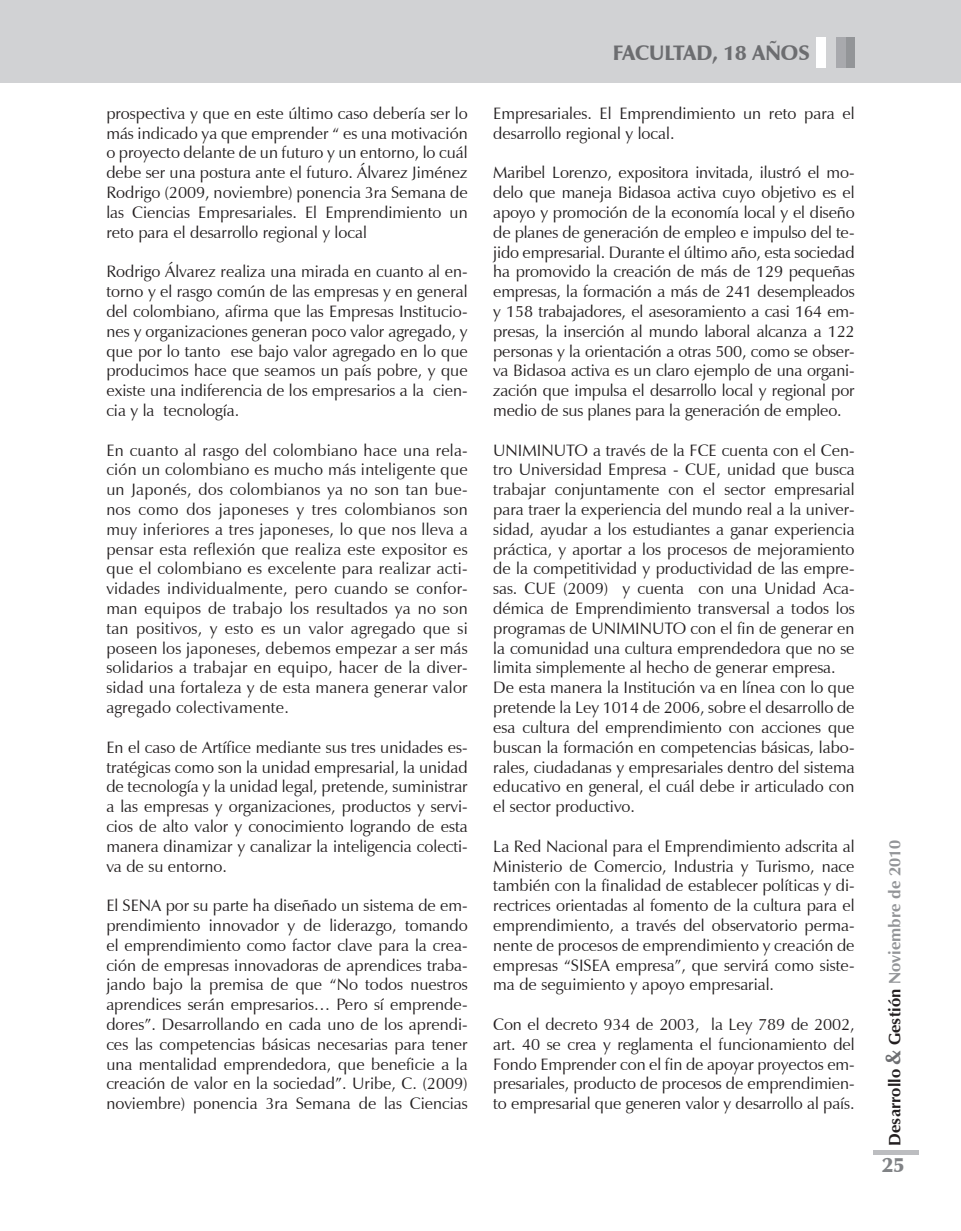
<style>
.page{position:relative;width:961px;height:1231px;background:#fff}
.page>*{position:absolute;margin:0;border:0;box-sizing:border-box;transform-origin:0 0}
.t1{font:900 21px "Zapf Humanist 601 BT";color:#6c6d70}
.t2{font:900 21px "Zapf Humanist 601 BT";color:#808285}
.t3{font:16.5px/19.8px "Zapf Humanist 601 BT";color:#231f20;text-align:justify}
.t4{font:700 16.5px "Zapf Humanist 601 BT";color:#231f20}
.s1{font-size:21px;color:#6c6d70}
.s2{color:#939598}
</style>
<div class="page">
<div style="left:0;top:0;width:21px;height:83px;background:#d1d2d4"></div>
<div style="left:21px;top:0;width:940px;height:83px;background:#d1d2d4"></div>
<div style="left:845px;top:37px;width:10px;height:31px;background:#939598"></div>
<div style="left:835px;top:37px;width:10px;height:31px;background:#a8a9ad"></div>
<div style="left:816px;top:37px;width:10px;height:31px;background:#fff"></div>
<hr style="left:873px;top:1150px;width:45px;height:4px;background:#bcbdc0">
<p class="t3" style="left:106px;top:103px;width:363px">prospectiva y que en este último caso debería ser lo más indicado ya que emprender “ es una motivación o proyecto delante de un futuro y un entorno, lo cuál debe ser una postura ante el futuro. Álvarez Jiménez Rodrigo (2009, noviembre) ponencia 3ra Semana de las Ciencias Empresariales. El Emprendimiento un reto para el desarrollo regional y local</p>
<p class="t3" style="left:106px;top:262px;width:363px">Rodrigo Álvarez realiza una mirada en cuanto al en&shy;torno y el rasgo común de las empresas y en general del colombiano, afirma que las Empresas Institucio&shy;nes y organizaciones generan poco valor agregado, y que por lo tanto ese bajo valor agregado en lo que producimos hace que seamos un país pobre, y que existe una indiferencia de los empresarios a la cien&shy;cia y la tecnología.</p>
<p class="t3" style="left:106px;top:440px;width:363px">En cuanto al rasgo del colombiano hace una rela&shy;ción un colombiano es mucho más inteligente que un Japonés, dos colombianos ya no son tan bue&shy;nos como dos japoneses y tres colombianos son muy inferiores a tres japoneses, lo que nos lleva a pensar esta reflexión que realiza este expositor es que el colombiano es excelente para realizar acti&shy;vidades individualmente, pero cuando se confor&shy;man equipos de trabajo los resultados ya no son tan positivos, y esto es un valor agregado que si poseen los japoneses, debemos empezar a ser más solidarios a trabajar en equipo, hacer de la diver&shy;sidad una fortaleza y de esta manera generar valor agregado colectivamente.</p>
<p class="t3" style="left:106px;top:737px;width:363px">En el caso de Artífice mediante sus tres unidades es&shy;tratégicas como son la unidad empresarial, la unidad de tecnología y la unidad legal, pretende, suministrar a las empresas y organizaciones, productos y servi&shy;cios de alto valor y conocimiento logrando de esta manera dinamizar y canalizar la inteligencia colecti&shy;va de su entorno.</p>
<p class="t3" style="left:106px;top:895px;width:363px">El SENA por su parte ha diseñado un sistema de em&shy;prendimiento innovador y de liderazgo, tomando el emprendimiento como factor clave para la crea&shy;ción de empresas innovadoras de aprendices traba&shy;jando bajo la premisa de que “No todos nuestros aprendices serán empresarios… Pero sí emprende&shy;dores”. Desarrollando en cada uno de los aprendi&shy;ces las competencias básicas necesarias para tener una mentalidad emprendedora, que beneficie a la creación de valor en la sociedad”. Uribe, C. (2009) noviembre) ponencia 3ra Semana de las Ciencias</p>
<p class="t1" style="left:613px;top:40px;width:198px">FACULTAD, 18 AÑOS</p>
<p class="t3" style="left:493px;top:103px;width:363px">Empresariales. El Emprendimiento un reto para el desarrollo regional y local.</p>
<p class="t3" style="left:493px;top:163px;width:363px">Maribel Lorenzo, expositora invitada, ilustró el mo&shy;delo que maneja Bidasoa activa cuyo objetivo es el apoyo y promoción de la economía local y el diseño de planes de generación de empleo e impulso del te&shy;jido empresarial. Durante el último año, esta sociedad ha promovido la creación de más de 129 pequeñas empresas, la formación a más de 241 desempleados y 158 trabajadores, el asesoramiento a casi 164 em&shy;presas, la inserción al mundo laboral alcanza a 122 personas y la orientación a otras 500, como se obser&shy;va Bidasoa activa es un claro ejemplo de una organi&shy;zación que impulsa el desarrollo local y regional por medio de sus planes para la generación de empleo.</p>
<p class="t3" style="left:493px;top:440px;width:363px;text-align:left">UNIMINUTO a través de la FCE cuenta con el Cen&shy;tro Universidad Empresa - CUE, unidad que busca trabajar conjuntamente con el sector empresarial para traer la experiencia del mundo real a la univer&shy;sidad, ayudar a los estudiantes a ganar experiencia práctica, y aportar a los procesos de mejoramiento de la competitividad y productividad de las empre&shy;sas. CUE (2009) y cuenta con una Unidad Aca&shy;démica de Emprendimiento transversal a todos los programas de UNIMINUTO con el fin de generar en la comunidad una cultura emprendedora que no se limita simplemente al hecho de generar empresa.<br>De esta manera la Institución va en línea con lo que pretende la Ley 1014 de 2006, sobre el desarrollo de esa cultura del emprendimiento con acciones que buscan la formación en competencias básicas, labo&shy;rales, ciudadanas y empresariales dentro del sistema educativo en general, el cuál debe ir articulado con el sector productivo.</p>
<p class="t3" style="left:493px;top:836px;width:363px">La Red Nacional para el Emprendimiento adscrita al Ministerio de Comercio, Industria y Turismo, nace también con la finalidad de establecer políticas y di&shy;rectrices orientadas al fomento de la cultura para el emprendimiento, a través del observatorio perma&shy;nente de procesos de emprendimiento y creación de empresas “SISEA empresa”, que servirá como siste&shy;ma de seguimiento y apoyo empresarial.</p>
<p class="t3" style="left:493px;top:1014px;width:363px">Con el decreto 934 de 2003, la Ley 789 de 2002, art. 40 se crea y reglamenta el funcionamiento del Fondo Emprender con el fin de apoyar proyectos em&shy;presariales, producto de procesos de emprendimien&shy;to empresarial que generen valor y desarrollo al país.</p>
<p class="t4" style="left:884px;top:1145px;width:307px;rotate:-90deg">Desarrollo <span class="s1">&amp;</span> Gestión <span class="s2">Noviembre de 2010</span></p>
<p class="t2" style="left:881px;top:1151px;width:23px">25</p>
</div>
